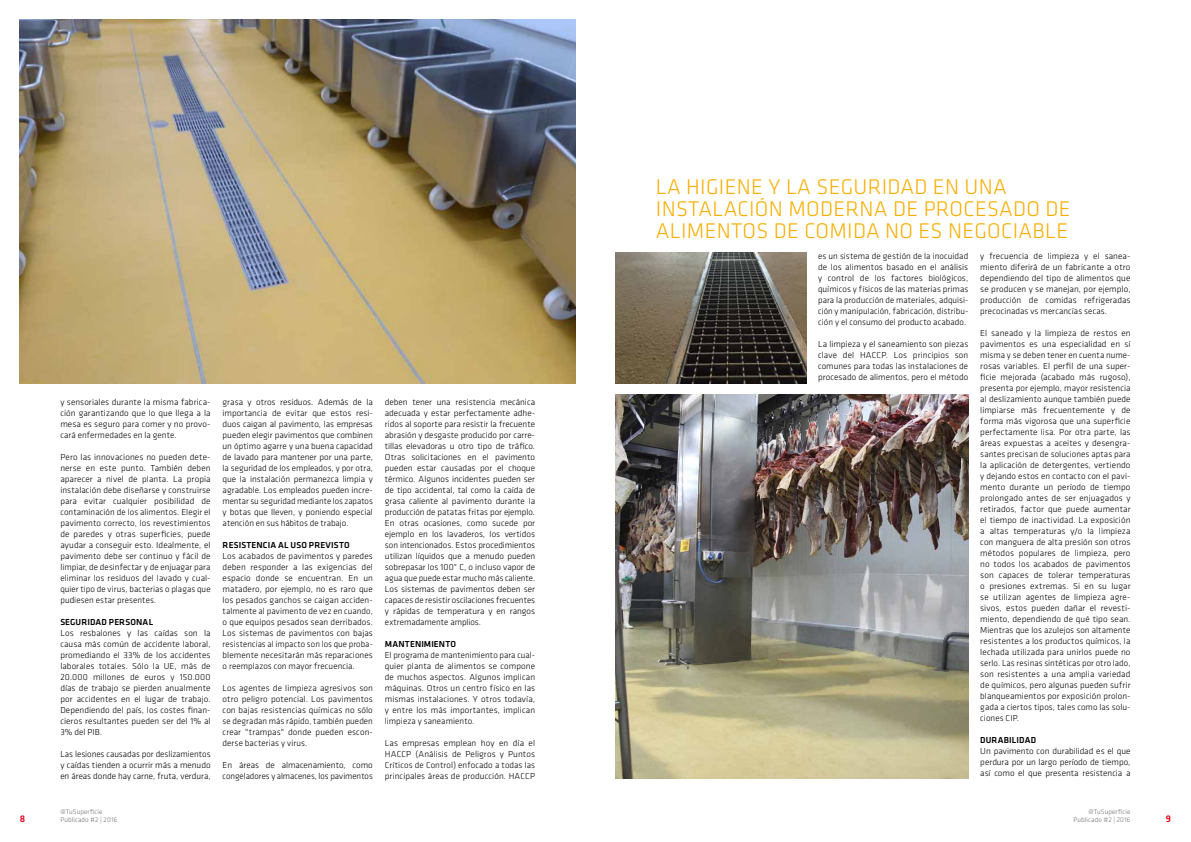
<style>
.page{position:relative;width:1191px;height:842px;background:#fff}
.page>*{position:absolute;margin:0;border:0;box-sizing:border-box;transform-origin:0 0}
.t1{font:300 22px/22px "Klavika";letter-spacing:.015em;color:#f8ae00}
.t2{font:500 10px "Klavika";color:#e2001a}
.t3{font:300 9px/11px "Klavika";letter-spacing:.005em;color:#000;text-align:justify}
.t4{font:500 9px "Klavika";letter-spacing:.02em;color:#000}
.t5{font:300 7px/8.4px "Klavika";letter-spacing:.015em;color:#707172;text-align:right}
</style>
<div class="page">
<img style="left:615px;top:253px;width:191px;height:130px">
<img style="left:19px;top:20px;width:556px;height:363px">
<img style="left:615px;top:394px;width:353px;height:385px">
<p class="t3" style="left:60px;top:397px;width:152px">y sensoriales durante la misma fabrica&shy;ción garantizando que lo que llega a la mesa es seguro para comer y no provo&shy;cará enfermedades en la gente.</p>
<p class="t3" style="left:60px;top:452px;width:152px">Pero las innovaciones no pueden dete&shy;nerse en este punto. También deben aparecer a nivel de planta. La propia instalación debe diseñarse y construirse para evitar cualquier posibilidad de contaminación de los alimentos. Elegir el pavimento correcto, los revestimientos de paredes y otras superficies, puede ayudar a conseguir esto. Idealmente, el pavimento debe ser continuo y fácil de limpiar, de desinfectar y de enjuagar para eliminar los residuos del lavado y cual&shy;quier tipo de virus, bacterias o plagas que pudiesen estar presentes.</p>
<p class="t4" style="left:60px;top:616px;width:94px">SEGURIDAD PERSONAL</p>
<p class="t3" style="left:60px;top:628px;width:152px">Los resbalones y las caídas son la causa más común de accidente laboral, promediando el 33% de los accidentes laborales totales. Sólo la UE, más de 20.000 millones de euros y 150.000 días de trabajo se pierden anualmente por accidentes en el lugar de trabajo.<br>Dependiendo del país, los costes finan&shy;cieros resultantes pueden ser del 1% al 3% del PIB.</p>
<p class="t3" style="left:60px;top:749px;width:152px">Las lesiones causadas por deslizamientos y caídas tienden a ocurrir más a menudo en áreas donde hay carne, fruta, verdura,</p>
<p class="t3" style="left:223px;top:397px;width:152px">grasa y otros residuos. Además de la importancia de evitar que estos resi&shy;duos caigan al pavimento, las empresas pueden elegir pavimentos que combinen un óptimo agarre y una buena capacidad de lavado para mantener por una parte, la seguridad de los empleados, y por otra, que la instalación permanezca limpia y agradable. Los empleados pueden incre&shy;mentar su seguridad mediante los zapatos y botas que lleven, y poniendo especial atención en sus hábitos de trabajo.</p>
<p class="t4" style="left:223px;top:539px;width:129px">RESISTENCIA AL USO PREVISTO</p>
<p class="t3" style="left:223px;top:551px;width:152px">Los acabados de pavimentos y paredes deben responder a las exigencias del espacio donde se encuentran. En un matadero, por ejemplo, no es raro que los pesados ganchos se caigan acciden&shy;talmente al pavimento de vez en cuando, o que equipos pesados sean derribados.<br>Los sistemas de pavimentos con bajas resistencias al impacto son los que proba&shy;blemente necesitarán más reparaciones o reemplazos con mayor frecuencia.</p>
<p class="t3" style="left:223px;top:683px;width:152px">Los agentes de limpieza agresivos son otro peligro potencial. Los pavimentos con bajas resistencias químicas no sólo se degradan más rápido, también pueden crear "trampas" donde pueden escon&shy;derse bacterias y virus.</p>
<p class="t3" style="left:223px;top:760px;width:152px">En áreas de almacenamiento, como congeladores y almacenes, los pavimentos</p>
<p class="t3" style="left:385px;top:397px;width:152px">deben tener una resistencia mecánica adecuada y estar perfectamente adhe&shy;ridos al soporte para resistir la frecuente abrasión y desgaste producido por carre&shy;tillas elevadoras u otro tipo de tráfico.<br>Otras solicitaciones en el pavimento pueden estar causadas por el choque térmico. Algunos incidentes pueden ser de tipo accidental, tal como la caída de grasa caliente al pavimento durante la producción de patatas fritas por ejemplo.<br>En otras ocasiones, como sucede por ejemplo en los lavaderos, los vertidos son intencionados. Estos procedimientos utilizan líquidos que a menudo pueden sobrepasar los 100° C, o incluso vapor de agua que puede estar mucho más caliente.<br>Los sistemas de pavimentos deben ser capaces de resistir oscilaciones frecuentes y rápidas de temperatura y en rangos extremadamente amplios.</p>
<p class="t4" style="left:385px;top:638px;width:73px">MANTENIMIENTO</p>
<p class="t3" style="left:385px;top:650px;width:152px">El programa de mantenimiento para cual&shy;quier planta de alimentos se compone de muchos aspectos. Algunos implican máquinas. Otros un centro físico en las mismas instalaciones. Y otros todavía, y entre los más importantes, implican limpieza y saneamiento.</p>
<p class="t3" style="left:385px;top:738px;width:152px">Las empresas emplean hoy en día el HACCP (Análisis de Peligros y Puntos Críticos de Control) enfocado a todas las principales áreas de producción. HACCP</p>
<h1 class="t1" style="left:656px;top:176px;width:416px">LA HIGIENE Y LA SEGURIDAD EN UNA<br>INSTALACIÓN MODERNA DE PROCESADO DE<br>ALIMENTOS DE COMIDA NO ES NEGOCIABLE</h1>
<p class="t3" style="left:818px;top:251px;width:152px">es un sistema de gestión de la inocuidad de los alimentos basado en el análisis y control de los factores biológicos, químicos y físicos de las materias primas para la producción de materiales, adquisi&shy;ción y manipulación, fabricación, distribu&shy;ción y el consumo del producto acabado.</p>
<p class="t3" style="left:818px;top:339px;width:152px">La limpieza y el saneamiento son piezas clave del HACCP. Los principios son comunes para todas las instalaciones de procesado de alimentos, pero el método</p>
<p class="t3" style="left:980px;top:251px;width:152px">y frecuencia de limpieza y el sanea&shy;miento diferirá de un fabricante a otro dependiendo del tipo de alimentos que se producen y se manejan, por ejemplo, producción de comidas refrigeradas precocinadas vs mercancías secas.</p>
<p class="t3" style="left:980px;top:328px;width:152px">El saneado y la limpieza de restos en pavimentos es una especialidad en sí misma y se deben tener en cuenta nume&shy;rosas variables. El perfil de una super&shy;ficie mejorada (acabado más rugoso), presenta por ejemplo, mayor resistencia al deslizamiento aunque también puede limpiarse más frecuentemente y de forma más vigorosa que una superficie perfectamente lisa. Por otra parte, las áreas expuestas a aceites y desengra&shy;santes precisan de soluciones aptas para la aplicación de detergentes, vertiendo y dejando estos en contacto con el pavi&shy;mento durante un período de tiempo prolongado antes de ser enjuagados y retirados, factor que puede aumentar el tiempo de inactividad. La exposición a altas temperaturas y/o la limpieza con manguera de alta presión son otros métodos populares de limpieza, pero no todos los acabados de pavimentos son capaces de tolerar temperaturas o presiones extremas. Si en su lugar se utilizan agentes de limpieza agre&shy;sivos, estos pueden dañar el revesti&shy;miento, dependiendo de qué tipo sean.<br>Mientras que los azulejos son altamente resistentes a los productos químicos, la lechada utilizada para unirlos puede no serlo. Las resinas sintéticas por otro lado, son resistentes a una amplia variedad de químicos, pero algunas pueden sufrir blanqueamientos por exposición prolon&shy;gada a ciertos tipos, tales como las solu&shy;ciones CIP.</p>
<p class="t4" style="left:980px;top:734px;width:57px">DURABILIDAD</p>
<p class="t3" style="left:980px;top:746px;width:152px">Un pavimento con durabilidad es el que perdura por un largo período de tiempo, así como el que presenta resistencia a</p>
<p class="t5" style="left:60px;top:807px;width:58px;text-align:left">@TuSuperficie<br>Publicado #2 | 2016</p>
<p class="t5" style="left:1073px;top:807px;width:58px">@TuSuperficie<br>Publicado #2 | 2016</p>
<p class="t2" style="left:20px;top:812px;width:7px">8</p>
<p class="t2" style="left:1166px;top:812px;width:7px">9</p>
</div>
